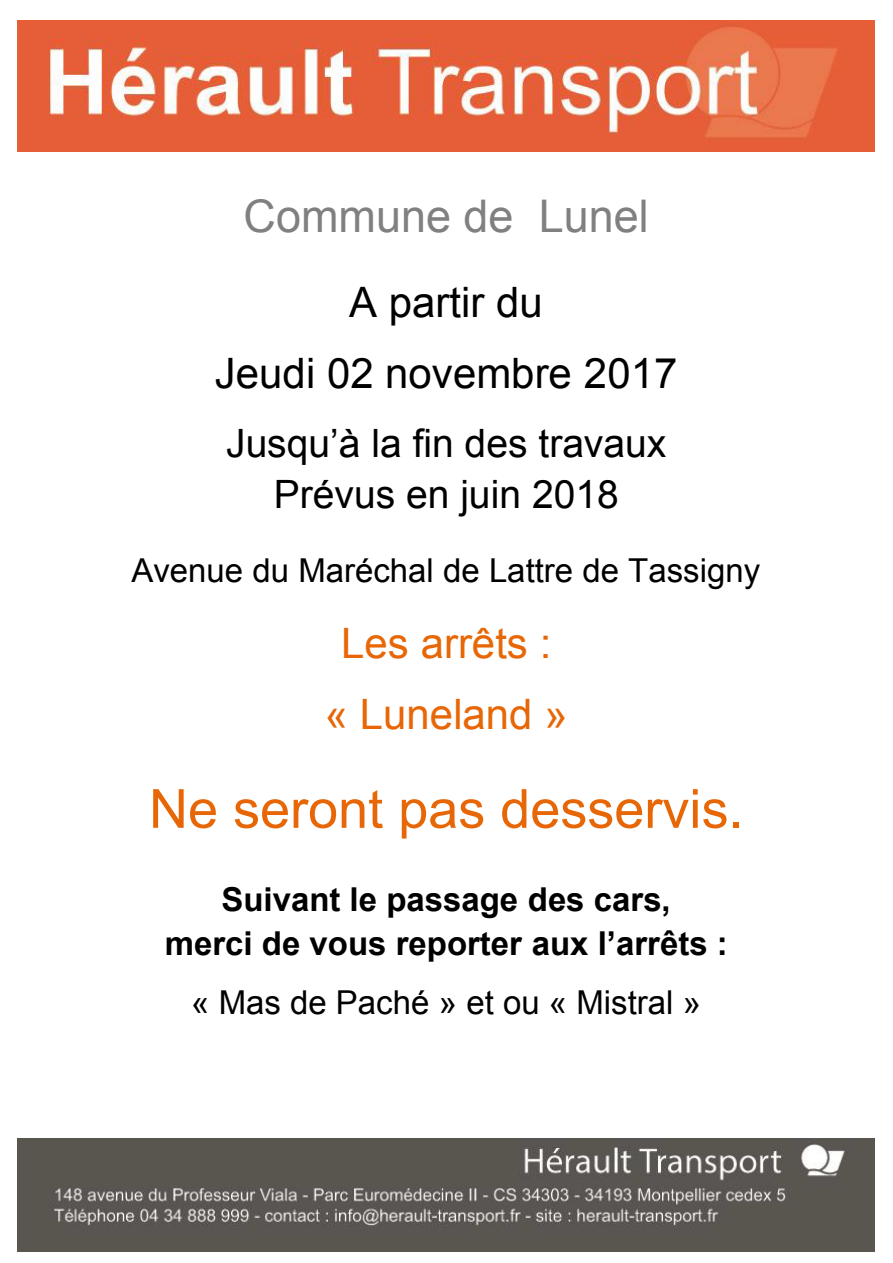
<style>
.page{position:relative;width:893px;height:1263px;background:#fff}
.page>*{position:absolute;margin:0;border:0;box-sizing:border-box;transform-origin:0 0}
.t1{font:54px "Arial";color:#e76707}
.t2{font:45px "Arial";color:#808080}
.t3{font:42px/71.4px "Arial";color:#000;text-align:center}
.t4{font:42px/71.6px "Arial";color:#e76707;text-align:center}
.t5{font:39px/51.8px "Arial";color:#000;text-align:center}
.t6{font:33px "Arial";color:#000}
.t7{font:700 33px/43.8px "Arial";color:#000;text-align:center}
</style>
<div class="page">
<img style="left:18px;top:21px;width:857px;height:131px">
<img style="left:18px;top:1138px;width:857px;height:114px">
<h2 class="t2" style="left:244px;top:187px;width:407px">Commune de Lunel</h2>
<p class="t3" style="left:215px;top:267px;width:464px">A partir du<br>Jeudi 02 novembre 2017</p>
<p class="t5" style="left:226px;top:417px;width:442px">Jusqu’à la fin des travaux<br>Prévus en juin 2018</p>
<p class="t6" style="left:131px;top:549px;width:630px">Avenue du Maréchal de Lattre de Tassigny</p>
<p class="t4" style="left:325px;top:608px;width:244px">Les arrêts : « Luneland »</p>
<h1 class="t1" style="left:149px;top:773px;width:596px">Ne seront pas desservis.</h1>
<p class="t7" style="left:165px;top:879px;width:565px">Suivant le passage des cars,<br>merci de vous reporter aux l’arrêts :</p>
<p class="t6" style="left:191px;top:981px;width:511px">« Mas de Paché » et ou « Mistral »</p>
</div>
